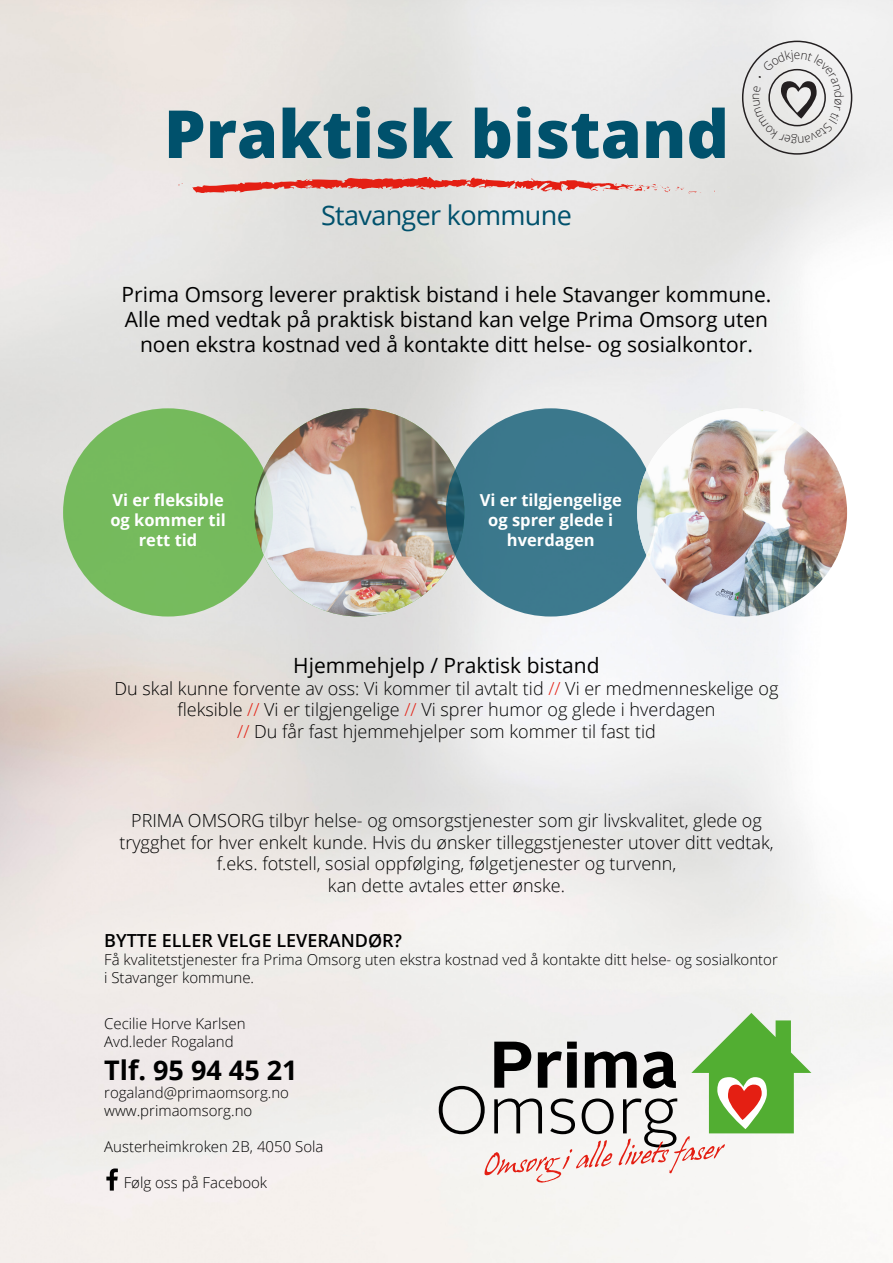
<style>
.page{position:relative;width:893px;height:1263px;background:#fff}
.page>*{position:absolute;margin:0;border:0;box-sizing:border-box;transform-origin:0 0}
.t1{font:800 66.3px "Open Sans";color:#00516c}
.t2{font:27px "Open Sans";letter-spacing:-.025em;color:#00516c}
.t3{font:700 27px "Open Sans";color:#000}
.t4{font:21px/25.2px "Open Sans";color:#000;text-align:center}
.t5{font:300 18px/21.6px "Open Sans";color:#000;text-align:center}
.t6{font:600 18px "Open Sans";color:#000}
.t7{font:700 16.5px/19.8px "Open Sans";color:#fff;text-align:center}
.t8{font:300 15px/18px "Open Sans";color:#000}
.s1{color:#e41f13}
</style>
<div class="page">
<img style="left:0;top:0;width:893px;height:1263px">
<svg style="left:106px;top:1168px;width:12px;height:22px"></svg>
<div style="left:63px;top:408px;width:210px;height:208px;background:#75ba5d;border-radius:50%"></div>
<img style="left:254px;top:408px;width:210px;height:208px">
<div style="left:446px;top:408px;width:210px;height:208px;background:#3c788d;border-radius:50%"></div>
<svg style="left:190px;top:176px;width:511px;height:19px;background:#e3a7a2"></svg>
<svg style="left:439px;top:1013px;width:372px;height:170px"></svg>
<img style="left:637px;top:408px;width:210px;height:208px">
<svg style="left:753px;top:50px;width:91px;height:93px"></svg>
<h1 class="t1" style="left:164px;top:83px;width:567px">Praktisk bistand</h1>
<h2 class="t2" style="left:321px;top:197px;width:252px">Stavanger kommune</h2>
<p class="t4" style="left:122px;top:281px;width:651px">Prima Omsorg leverer praktisk bistand i hele Stavanger kommune.<br>Alle med vedtak på praktisk bistand kan velge Prima Omsorg uten noen ekstra kostnad ved å kontakte ditt helse- og sosialkontor.</p>
<p class="t7" style="left:110px;top:490px;width:117px">Vi er fleksible og kommer til rett tid</p>
<p class="t7" style="left:480px;top:490px;width:143px">Vi er tilgjengelige og sprer glede i hverdagen</p>
<p class="t4" style="left:293px;top:652px;width:308px">Hjemmehjelp / Praktisk bistand</p>
<p class="t5" style="left:115px;top:677px;width:665px">Du skal kunne forvente av oss: Vi kommer til avtalt tid <span class="s1">//</span> Vi er medmenneskelige og fleksible <span class="s1">//</span> Vi er tilgjengelige <span class="s1">//</span> Vi sprer humor og glede i hverdagen<br><span class="s1">//</span> Du får fast hjemmehjelper som kommer til fast tid</p>
<p class="t5" style="left:119px;top:809px;width:656px">PRIMA OMSORG tilbyr helse- og omsorgstjenester som gir livskvalitet, glede og trygghet for hver enkelt kunde. Hvis du ønsker tilleggstjenester utover ditt vedtak, f.eks. fotstell, sosial oppfølging, følgetjenester og turvenn,<br>kan dette avtales etter ønske.</p>
<p class="t6" style="left:104px;top:928px;width:299px">BYTTE ELLER VELGE LEVERANDØR?</p>
<p class="t8" style="left:104px;top:950px;width:675px">Få kvalitetstjenester fra Prima Omsorg uten ekstra kostnad ved å kontakte ditt helse- og sosialkontor i Stavanger kommune.</p>
<p class="t8" style="left:104px;top:1014px;width:143px">Cecilie Horve Karlsen<br>Avd.leder Rogaland</p>
<h2 class="t3" style="left:104px;top:1051px;width:195px">Tlf. 95 94 45 21</h2>
<p class="t8" style="left:104px;top:1083px;width:186px">rogaland@primaomsorg.no www.primaomsorg.no</p>
<p class="t8" style="left:104px;top:1137px;width:221px">Austerheimkroken 2B, 4050 Sola</p>
<p class="t8" style="left:124px;top:1173px;width:145px">Følg oss på Facebook</p>
</div>
